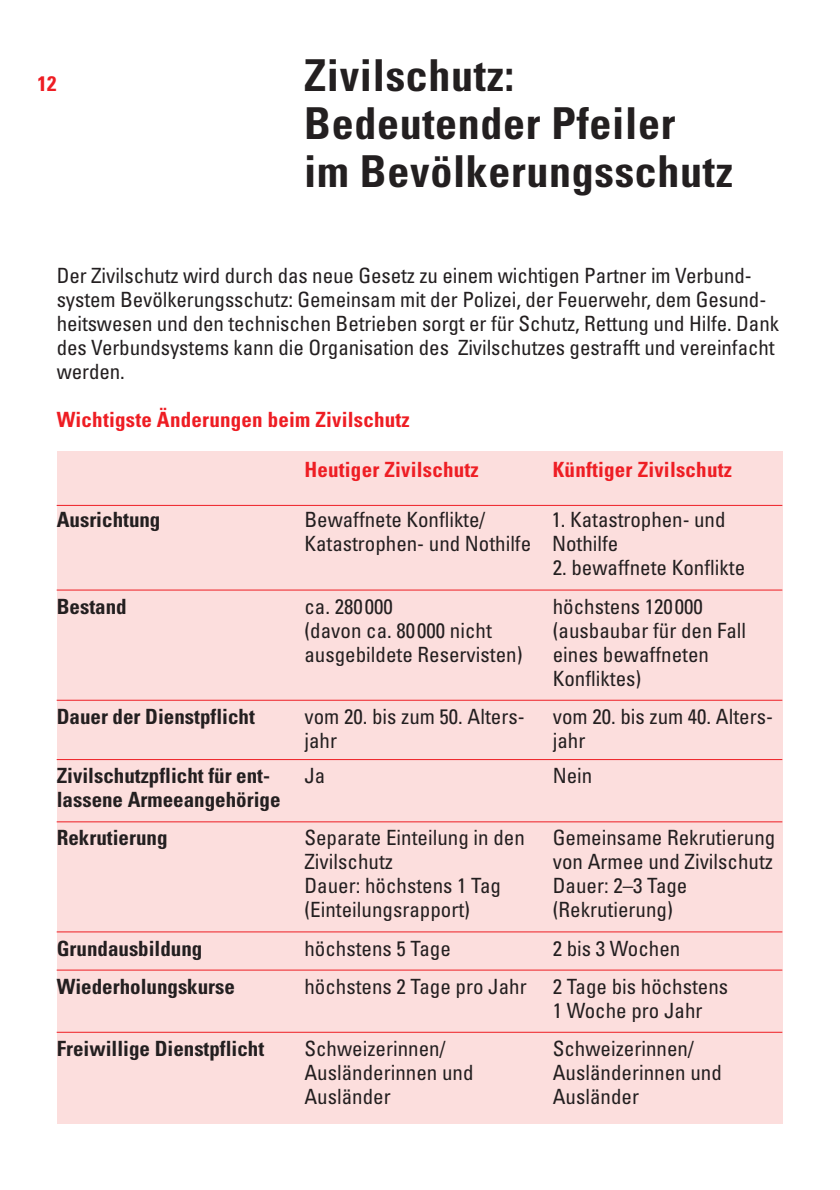
<style>
.page{position:relative;width:840px;height:1190px;background:#fff}
.page>*{position:absolute;margin:0;border:0;box-sizing:border-box;transform-origin:0 0}
.t1{font:700 condensed 44px/48px "Univers";letter-spacing:.015em;color:#231f20}
.t2{font:condensed 21px/24px "Univers";color:#231f20}
.t3{font:700 condensed 21px/38.2px "Univers";color:#231f20}
.t4{font:700 condensed 21px "Univers";letter-spacing:.01em;color:#ee1e24}
.t5{font:700 condensed 21px "Univers";letter-spacing:.01em;color:#ee1d23}
</style>
<div class="page">
<div style="left:57px;top:452px;width:725px;height:672px;background:#fcdedd"></div>
<hr style="left:57px;top:505px;width:725px;height:1px;background:#ee1e24">
<hr style="left:57px;top:590px;width:725px;height:1px;background:#ee1d23">
<hr style="left:57px;top:700px;width:725px;height:1px;background:#ee1d23">
<hr style="left:57px;top:759px;width:725px;height:1px;background:#ee1d23">
<hr style="left:57px;top:821px;width:725px;height:1px;background:#ee1d23">
<hr style="left:57px;top:932px;width:725px;height:1px;background:#ee1d23">
<hr style="left:57px;top:970px;width:725px;height:1px;background:#ee1d23">
<hr style="left:57px;top:1032px;width:725px;height:1px;background:#ee1d23">
<p class="t5" style="left:38px;top:76px;width:20px">12</p>
<h1 class="t1" style="left:304px;top:56px;width:430px">Zivilschutz:<br>Bedeutender Pfeiler<br>im Bevölkerungsschutz</h1>
<p class="t2" style="left:57px;top:266px;width:724px">Der Zivilschutz wird durch das neue Gesetz zu einem wichtigen Partner im Verbund&shy;system Bevölkerungsschutz: Gemeinsam mit der Polizei, der Feuerwehr, dem Gesund&shy;heitswesen und den technischen Betrieben sorgt er für Schutz, Rettung und Hilfe. Dank des Verbundsystems kann die Organisation des Zivilschutzes gestrafft und vereinfacht werden.</p>
<p class="t5" style="left:57px;top:412px;width:355px">Wichtigste Änderungen beim Zivilschutz</p>
<p class="t4" style="left:304px;top:461px;width:176px">Heutiger Zivilschutz</p>
<p class="t4" style="left:553px;top:461px;width:181px">Künftiger Zivilschutz</p>
<p class="t3" style="left:57px;top:503px;width:105px">Ausrichtung</p>
<p class="t2" style="left:304px;top:510px;width:182px">Bewaffnete Konflikte/</p>
<p class="t2" style="left:304px;top:510px;width:423px;text-indent:247px">1. Katastrophen- und<br>Katastrophen- und Nothilfe Nothilfe</p>
<p class="t2" style="left:553px;top:558px;width:194px">2. bewaffnete Konflikte</p>
<p class="t3" style="left:57px;top:589px;width:71px">Bestand</p>
<p class="t2" style="left:304px;top:596px;width:90px">ca. 280000</p>
<p class="t2" style="left:553px;top:596px;width:152px">höchstens 120000</p>
<p class="t2" style="left:304px;top:620px;width:189px">(davon ca. 80000 nicht</p>
<p class="t2" style="left:553px;top:620px;width:195px">(ausbaubar für den Fall</p>
<p class="t2" style="left:304px;top:644px;width:220px">ausgebildete Reservisten)</p>
<p class="t2" style="left:553px;top:644px;width:158px">eines bewaffneten<br>Konfliktes)</p>
<p class="t3" style="left:57px;top:699px;width:200px">Dauer der Dienstpflicht</p>
<p class="t2" style="left:304px;top:706px;width:222px">vom 20. bis zum 50. Alters-</p>
<p class="t2" style="left:553px;top:706px;width:222px">vom 20. bis zum 40. Alters-</p>
<p class="t2" style="left:304px;top:730px;width:34px">jahr</p>
<p class="t2" style="left:553px;top:730px;width:34px">jahr</p>
<p class="t3" style="left:57px;top:759px;width:215px">Zivilschutzpflicht für ent-</p>
<p class="t2" style="left:304px;top:766px;width:22px">Ja</p>
<p class="t2" style="left:553px;top:766px;width:41px">Nein</p>
<p class="t3" style="left:57px;top:783px;width:225px">lassene Armeeangehörige<br>Rekrutierung</p>
<p class="t2" style="left:304px;top:828px;width:222px">Separate Einteilung in den</p>
<p class="t2" style="left:553px;top:828px;width:224px">Gemeinsame Rekrutierung</p>
<p class="t2" style="left:304px;top:852px;width:90px">Zivilschutz</p>
<p class="t2" style="left:553px;top:852px;width:222px">von Armee und Zivilschutz</p>
<p class="t2" style="left:304px;top:876px;width:198px">Dauer: höchstens 1 Tag</p>
<p class="t2" style="left:553px;top:876px;width:136px">Dauer: 2–3 Tage</p>
<p class="t2" style="left:304px;top:900px;width:167px">(Einteilungsrapport)</p>
<p class="t2" style="left:553px;top:900px;width:122px">(Rekrutierung)</p>
<p class="t3" style="left:57px;top:931px;width:147px">Grundausbildung</p>
<p class="t2" style="left:304px;top:938px;width:148px">höchstens 5 Tage</p>
<p class="t2" style="left:553px;top:938px;width:129px">2 bis 3 Wochen</p>
<p class="t3" style="left:57px;top:969px;width:180px">Wiederholungskurse</p>
<p class="t2" style="left:553px;top:976px;width:177px;text-indent:-248px">höchstens 2 Tage pro Jahr 2 Tage bis höchstens<br>1 Woche pro Jahr</p>
<p class="t3" style="left:57px;top:1031px;width:209px">Freiwillige Dienstpflicht</p>
<p class="t2" style="left:304px;top:1038px;width:143px">Schweizerinnen/</p>
<p class="t2" style="left:553px;top:1038px;width:143px">Schweizerinnen/</p>
<p class="t2" style="left:304px;top:1062px;width:171px">Ausländerinnen und</p>
<p class="t2" style="left:553px;top:1062px;width:171px">Ausländerinnen und</p>
<p class="t2" style="left:304px;top:1086px;width:88px">Ausländer</p>
<p class="t2" style="left:553px;top:1086px;width:88px">Ausländer</p>
</div>
